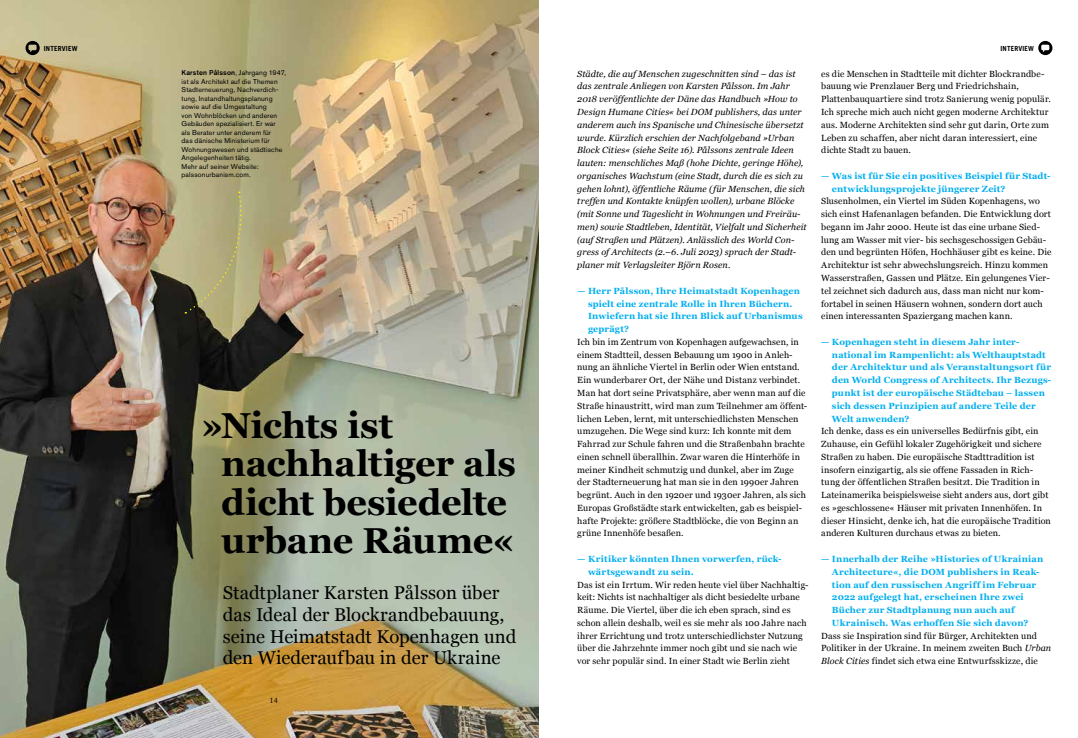
<style>
.page{position:relative;width:1078px;height:738px;background:#fff}
.page>*{position:absolute;margin:0;border:0;box-sizing:border-box;transform-origin:0 0}
.t1{font:700 36px/38px "Georgia";letter-spacing:-.01em;color:#000}
.t2{font:18.5px/21.8px "Georgia";letter-spacing:.005em;color:#000}
.t3{font:8.9px/12.8px "Georgia";letter-spacing:.015em;color:#000}
.t4{font:italic 8.9px/12.8px "Georgia";letter-spacing:.01em;color:#000}
.t5{font:700 8.9px/12.8px "Georgia";letter-spacing:.015em;color:#00aeef}
.t6{font:7.5px "Sabon LT Pro";color:#000}
.t7{font:7px/8.5px "Akzidenz Grotesk Pro";letter-spacing:.02em;color:#000}
.t8{font:700 7px "Trade Gothic LT Std";letter-spacing:.025em;color:#000}
.s1{font-weight:500}
.s2{font-style:italic}
</style>
<div class="page">
<img style="left:0;top:0;width:539px;height:737px">
<svg style="left:185px;top:191px;width:61px;height:122px;background:#aea87c"></svg>
<svg style="left:26px;top:41px;width:14px;height:14px"></svg>
<svg style="left:1037px;top:41px;width:15px;height:14px"></svg>
<div style="left:1040px;top:45px;width:9px;height:5px;background:#fff"></div>
<p class="t8" style="left:44px;top:44px;width:35px">INTERVIEW</p>
<p class="t8" style="left:1000px;top:44px;width:35px">INTERVIEW</p>
<p class="t7" style="left:181px;top:68px;width:106px"><span class="s1">Karsten Pålsson</span>, Jahrgang 1947, ist als Architekt auf die Themen<br>Stadterneuerung, Nachverdich&shy;tung, Instandhaltungsplanung sowie auf die Umgestaltung<br>von Wohnblöcken und anderen<br>Gebäuden spezialisiert. Er war als Berater unter anderem für<br>das dänische Ministerium für<br>Wohnungswesen und städtische<br>Angelegenheiten tätig.<br>Mehr auf seiner Website: palssonurbanism.com.</p>
<p class="t4" style="left:577px;top:67px;width:231px">Städte, die auf Menschen zugeschnitten sind – das ist das zentrale Anliegen von Karsten Pålsson. Im Jahr 2018 veröffentlichte der Däne das Handbuch »How to Design Humane Cities« bei DOM publishers, das unter anderem auch ins Spanische und Chinesische übersetzt wurde. Kürzlich erschien der Nachfolgeband »Urban Block Cities« (siehe Seite 16). Pålssons zentrale Ideen lauten: menschliches Maß (hohe Dichte, geringe Höhe), organisches Wachstum (eine Stadt, durch die es sich zu gehen lohnt), öffentliche Räume (für Menschen, die sich treffen und Kontakte knüpfen wollen), urbane Blöcke (mit Sonne und Tageslicht in Wohnungen und Freiräu&shy;men) sowie Stadtleben, Identität, Vielfalt und Sicherheit (auf Straßen und Plätzen). Anlässlich des World Con&shy;gress of Architects (2.–6. Juli 2023) sprach der Stadt&shy;planer mit Verlagsleiter Björn Rosen.</p>
<p class="t5" style="left:588px;top:283px;width:216px;text-indent:-11px">— Herr Pålsson, Ihre Heimatstadt Kopenhagen spielt eine zentrale Rolle in Ihren Büchern.<br>Inwiefern hat sie Ihren Blick auf Urbanismus geprägt?</p>
<p class="t3" style="left:577px;top:335px;width:231px">Ich bin im Zentrum von Kopenhagen aufgewachsen, in einem Stadtteil, dessen Bebauung um 1900 in Anleh&shy;nung an ähnliche Viertel in Berlin oder Wien entstand.<br>Ein wunderbarer Ort, der Nähe und Distanz verbindet.<br>Man hat dort seine Privatsphäre, aber wenn man auf die Straße hinaustritt, wird man zum Teilnehmer am öffent&shy;lichen Leben, lernt, mit unterschiedlichsten Menschen umzugehen. Die Wege sind kurz: Ich konnte mit dem Fahrrad zur Schule fahren und die Straßenbahn brachte einen schnell überallhin. Zwar waren die Hinterhöfe in meiner Kindheit schmutzig und dunkel, aber im Zuge der Stadterneuerung hat man sie in den 1990er Jahren begrünt. Auch in den 1920er und 1930er Jahren, als sich Europas Großstädte stark entwickelten, gab es beispiel&shy;hafte Projekte: größere Stadtblöcke, die von Beginn an grüne Innenhöfe besaßen.</p>
<p class="t5" style="left:588px;top:551px;width:195px;text-indent:-11px">— Kritiker könnten Ihnen vorwerfen, rück&shy;wärtsgewandt zu sein.</p>
<p class="t3" style="left:577px;top:577px;width:233px">Das ist ein Irrtum. Wir reden heute viel über Nachhaltig&shy;keit: Nichts ist nachhaltiger als dicht besiedelte urbane Räume. Die Viertel, über die ich eben sprach, sind es schon allein deshalb, weil es sie mehr als 100 Jahre nach ihrer Errichtung und trotz unterschiedlichster Nutzung über die Jahrzehnte immer noch gibt und sie nach wie vor sehr populär sind. In einer Stadt wie Berlin zieht</p>
<h1 class="t1" style="left:221px;top:404px;width:296px;text-indent:-20px">»Nichts ist nachhaltiger als dicht besiedelte urbane Räume«</h1>
<h2 class="t2" style="left:223px;top:580px;width:295px">Stadtplaner Karsten Pålsson über das Ideal der Blockrandbebauung, seine Heimatstadt Kopenhagen und den Wiederaufbau in der Ukraine</h2>
<p class="t6" style="left:269px;top:694px;width:10px">14</p>
<p class="t3" style="left:821px;top:67px;width:231px">es die Menschen in Stadtteile mit dichter Blockrandbe&shy;bauung wie Prenzlauer Berg und Friedrichshain, Plattenbauquartiere sind trotz Sanierung wenig populär.<br>Ich spreche mich auch nicht gegen moderne Architektur aus. Moderne Architekten sind sehr gut darin, Orte zum Leben zu schaffen, aber nicht daran interessiert, eine dichte Stadt zu bauen.</p>
<p class="t5" style="left:831px;top:169px;width:220px;text-indent:-11px">— Was ist für Sie ein positives Beispiel für Stadt&shy;entwicklungsprojekte jüngerer Zeit?</p>
<p class="t3" style="left:821px;top:194px;width:231px">Slusenholmen, ein Viertel im Süden Kopenhagens, wo sich einst Hafenanlagen befanden. Die Entwicklung dort begann im Jahr 2000. Heute ist das eine urbane Sied&shy;lung am Wasser mit vier- bis sechsgeschossigen Gebäu&shy;den und begrünten Höfen, Hochhäuser gibt es keine. Die Architektur ist sehr abwechslungsreich. Hinzu kommen Wasserstraßen, Gassen und Plätze. Ein gelungenes Vier&shy;tel zeichnet sich dadurch aus, dass man nicht nur kom&shy;fortabel in seinen Häusern wohnen, sondern dort auch einen interessanten Spaziergang machen kann.</p>
<p class="t5" style="left:831px;top:334px;width:221px;text-indent:-11px">— Kopenhagen steht in diesem Jahr inter&shy;national im Rampenlicht: als Welthauptstadt der Architektur und als Veranstaltungsort für den World Congress of Architects. Ihr Bezugs&shy;punkt ist der europäische Städtebau – lassen sich dessen Prinzipien auf andere Teile der Welt anwenden?</p>
<p class="t3" style="left:821px;top:424px;width:231px">Ich denke, dass es ein universelles Bedürfnis gibt, ein Zuhause, ein Gefühl lokaler Zugehörigkeit und sichere Straßen zu haben. Die europäische Stadttradition ist insofern einzigartig, als sie offene Fassaden in Rich&shy;tung der öffentlichen Straßen besitzt. Die Tradition in Lateinamerika beispielsweise sieht anders aus, dort gibt es »geschlossene« Häuser mit privaten Innenhöfen. In dieser Hinsicht, denke ich, hat die europäische Tradition anderen Kulturen durchaus etwas zu bieten.</p>
<p class="t5" style="left:831px;top:551px;width:213px;text-indent:-11px">— Innerhalb der Reihe »Histories of Ukrainian Architecture«, die DOM publishers in Reak&shy;tion auf den russischen Angriff im Februar 2022 aufgelegt hat, erscheinen Ihre zwei Bücher zur Stadtplanung nun auch auf Ukrainisch. Was erhoffen Sie sich davon?</p>
<p class="t3" style="left:821px;top:628px;width:231px">Dass sie Inspiration sind für Bürger, Architekten und<br>Politiker in der Ukraine. In meinem zweiten Buch <span class="s2">Urban<br>Block Cities</span> findet sich etwa eine Entwurfsskizze, die</p>
</div>
